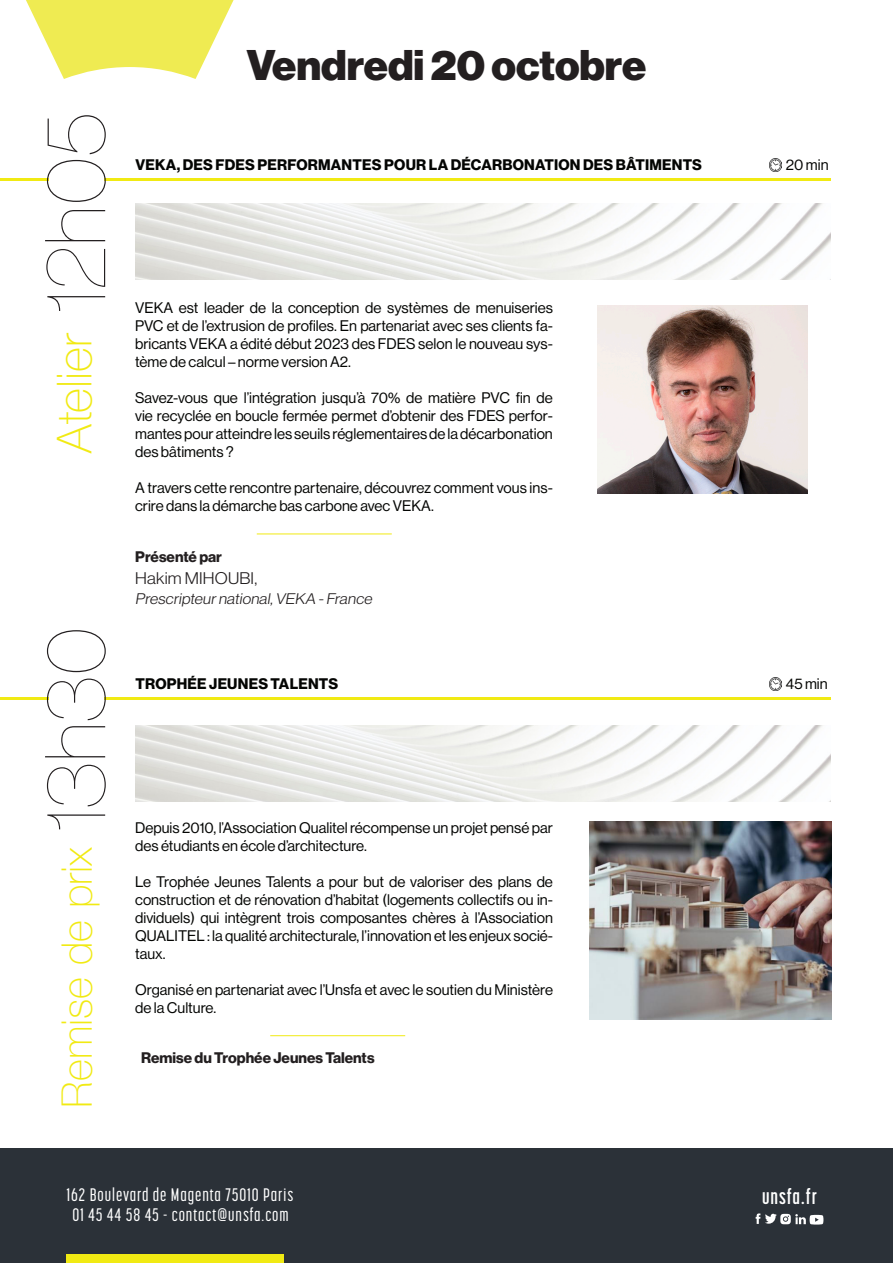
<style>
.page{position:relative;width:893px;height:1263px;background:#fff}
.page>*{position:absolute;margin:0;border:0;box-sizing:border-box;transform-origin:0 0}
.TITRE{font:84px "N Haas Grotesk DS Pro 15 Ult Th";color:#231f20}
.TITRE-2{font:100 48px "Helvetica Neue";color:#f1ea13}
.TITRE-3{font:42px "N Haas Grotesk DS Pro 95 Blk";color:#231f20}
.TITRE-4{font:100 42px "Helvetica Neue";color:#f1ea13}
.t1{font:700 21px "Korolev Compressed";letter-spacing:.05em;color:#fff}
.t2{font:500 18px "Korolev Compressed";letter-spacing:.05em;color:#fff}
.t3{font:16.5px "N Haas Grotesk DS Pro 45 Lt";letter-spacing:.01em;color:#231f20;scale:1.07 1}
.BODY{font:15px/18px "N Haas Grotesk DS Pro 55 Rg";color:#040503;text-align:justify}
.Style_de_paragraphe_1{font:15px "N Haas Grotesk DS Pro 75 Bd";letter-spacing:.015em;color:#040503}
.t4{font:15px "N Haas Grotesk DS Pro 75 Bd";color:#231f20}
.t5{font:italic 15px "N Haas Grotesk DS Pro 45 Lt";color:#231f20;scale:1.07 1}
</style>
<div class="page">
<div style="left:0;top:1148px;width:893px;height:115px;background:#2b3138"></div>
<div style="left:67px;top:1255px;width:217px;height:8px;background:#f1ea13"></div>
<svg style="left:26px;top:0;width:208px;height:79px"></svg>
<svg style="left:756px;top:1213px;width:67px;height:11px"></svg>
<hr style="left:104px;top:179px;width:726px;height:2px;background:#f1ea13">
<hr style="left:0;top:179px;width:48px;height:2px;background:#f1ea13">
<hr style="left:257px;top:534px;width:135px;height:1px;background:#f1ea13">
<img style="left:597px;top:305px;width:211px;height:188px">
<img style="left:135px;top:203px;width:695px;height:76px">
<svg style="left:769px;top:159px;width:13px;height:13px"></svg>
<hr style="left:104px;top:698px;width:726px;height:2px;background:#f1ea13">
<hr style="left:0;top:698px;width:48px;height:2px;background:#f1ea13">
<hr style="left:270px;top:1035px;width:135px;height:1px;background:#f1ea13">
<img style="left:590px;top:822px;width:241px;height:198px">
<svg style="left:769px;top:678px;width:13px;height:12px"></svg>
<img style="left:135px;top:725px;width:695px;height:76px">
<p class="TITRE" style="left:29px;top:314px;width:203px;rotate:-90deg">12h05</p>
<p class="TITRE-2" style="left:38px;top:453px;width:121px;rotate:-90deg">Atelier</p>
<p class="TITRE" style="left:29px;top:832px;width:207px;rotate:-90deg">13h30</p>
<p class="TITRE-4" style="left:45px;top:1107px;width:262px;rotate:-90deg">Remise de prix</p>
<p class="TITRE-3" style="left:247px;top:40px;width:401px">Vendredi 20 octobre</p>
<p class="Style_de_paragraphe_1" style="left:135px;top:156px;width:568px">VEKA, DES FDES PERFORMANTES POUR LA DÉCARBONATION DES BÂTIMENTS</p>
<p class="BODY" style="left:135px;top:299px;width:419px">VEKA est leader de la conception de systèmes de menuiseries PVC et de l’extrusion de profiles. En partenariat avec ses clients fa&shy;bricants VEKA a édité début 2023 des FDES selon le nouveau sys&shy;tème de calcul – norme version A2.</p>
<p class="BODY" style="left:135px;top:389px;width:419px">Savez-vous que l’intégration jusqu’à 70% de matière PVC fin de vie recyclée en boucle fermée permet d’obtenir des FDES perfor&shy;mantes pour atteindre les seuils réglementaires de la décarbonation des bâtiments ?</p>
<p class="BODY" style="left:135px;top:479px;width:419px">A travers cette rencontre partenaire, découvrez comment vous ins&shy;crire dans la démarche bas carbone avec VEKA.</p>
<p class="t4" style="left:135px;top:547px;width:88px">Présenté par</p>
<p class="t3" style="left:135px;top:569px;width:115px">Hakim MIHOUBI,</p>
<p class="t5" style="left:135px;top:590px;width:225px">Prescripteur national,VEKA - France</p>
<p class="Style_de_paragraphe_1" style="left:135px;top:675px;width:204px">TROPHÉE JEUNES TALENTS</p>
<p class="BODY" style="left:135px;top:819px;width:419px">Depuis 2010, l’Association Qualitel récompense un projet pensé par des étudiants en école d’architecture.</p>
<p class="BODY" style="left:135px;top:873px;width:419px">Le Trophée Jeunes Talents a pour but de valoriser des plans de construction et de rénovation d’habitat (logements collectifs ou in&shy;dividuels) qui intègrent trois composantes chères à l’Association QUALITEL : la qualité architecturale, l’innovation et les enjeux socié&shy;taux.</p>
<p class="BODY" style="left:135px;top:981px;width:419px">Organisé en partenariat avec l’Unsfa et avec le soutien du Ministère de la Culture.</p>
<p class="t4" style="left:141px;top:1049px;width:235px">Remise du Trophée Jeunes Talents</p>
<p class="t2" style="left:67px;top:1185px;width:228px">162 Boulevard de Magenta 75010 Paris</p>
<p class="t2" style="left:72px;top:1204px;width:218px">01 45 44 58 45 - contact@unsfa.com</p>
<p class="BODY" style="left:786px;top:156px;width:44px">20 min</p>
<p class="BODY" style="left:786px;top:675px;width:43px">45 min</p>
<p class="t1" style="left:762px;top:1184px;width:56px">unsfa.fr</p>
</div>
